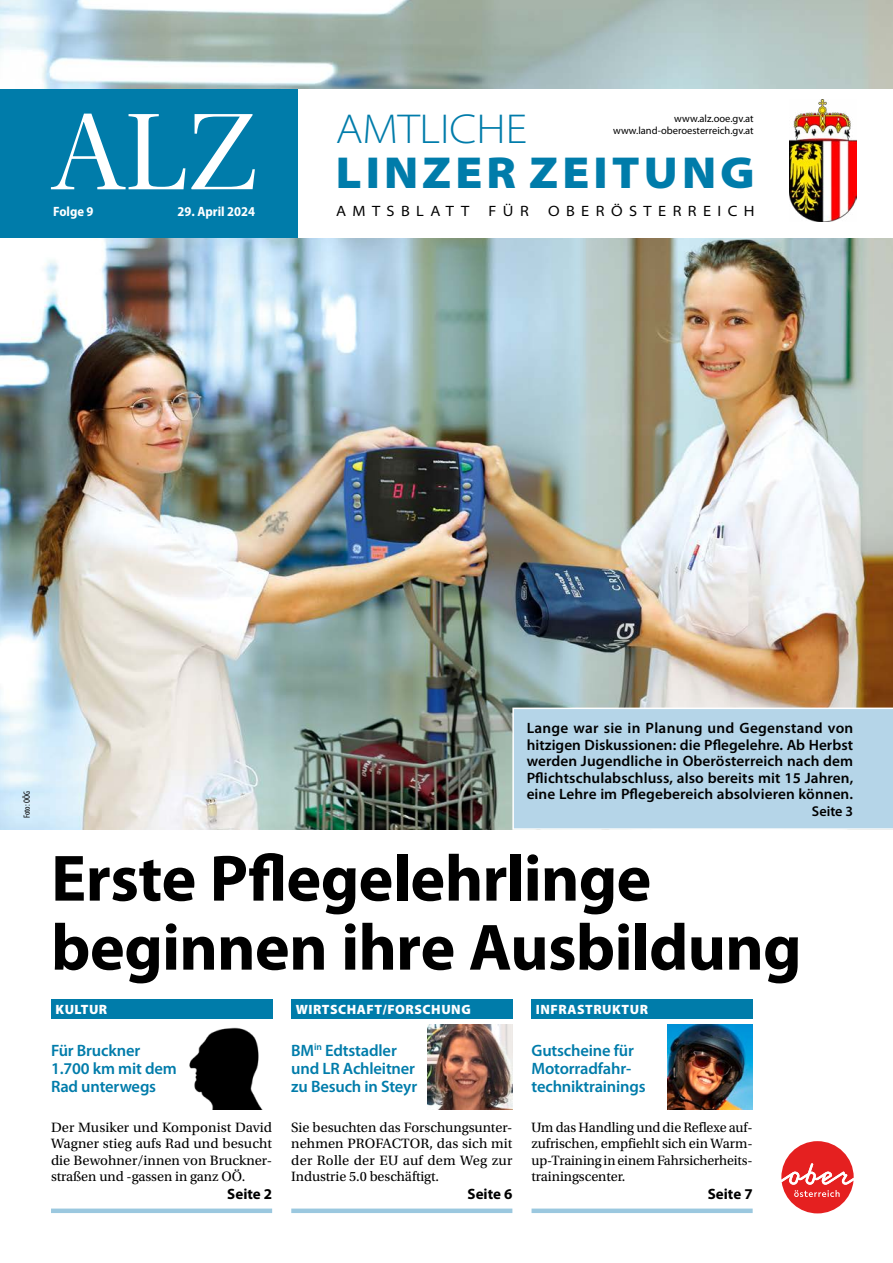
<style>
.page{position:relative;width:893px;height:1263px;background:#fff}
.page>*{position:absolute;margin:0;border:0;box-sizing:border-box;transform-origin:0 0}
.Redaktioneller_Teil_Titelseite_Titel_kur{font:114px "Utopia Std Disp";color:#fff}
.Redaktioneller_Teil_Titelseite_Titelseit{font:700 66px/69px "Myriad Pro";letter-spacing:-.015em;color:#000}
.Redaktioneller_Teil_Titelseite_Titel_aus{font:900 semi-expanded 45px "Myriad Pro";letter-spacing:.09em;color:#007caa}
.Redaktioneller_Teil_Titelseite_Titel_aus-2{font:300 semi-expanded 42px "Myriad Pro";color:#007caa}
.Redaktioneller_Teil_Titelseite_Teaser_-_{font:600 16.5px/18px "Myriad Pro";letter-spacing:-.01em;color:#007caa}
.Redaktioneller_Teil_Fließtext{font:600 15px/16.5px "Myriad Pro";letter-spacing:.005em;color:#000;text-align:justify}
.Redaktioneller_Teil_Titelseite_Titel_aus-3{font:semi-expanded 15px "Myriad Pro";letter-spacing:.43em;color:#000}
.Redaktioneller_Teil_Titelseite_Teaser_-_-2{font:700 15px "Myriad Pro";color:#000}
.Redaktioneller_Teil_Titelseite_Teaser_-_-3{font:14.25px/16.5px "Utopia Std";letter-spacing:-.005em;color:#000;text-align:justify}
.Redaktioneller_Teil_Fließtext-2{font:600 14.25px "Myriad Pro";color:#000}
.Redaktioneller_Teil_Titelseite_Teaser_-_-4{font:900 13.5px "Myriad Pro";letter-spacing:.04em;color:#fff}
.Redaktioneller_Teil_Titelseite_Datum_Num{font:700 semi-condensed 13.5px "Myriad Pro";color:#fff}
.t1{font:10.5px "Myriad Pro";color:#000}
.Redaktioneller_Teil_Bildtext_Bildtext_li{font:condensed 9px "Myriad Pro";color:#000}
</style>
<div class="page">
<img style="left:0;top:0;width:893px;height:829px">
<div style="left:298px;top:89px;width:595px;height:149px;background:#fff"></div>
<div style="left:0;top:89px;width:298px;height:149px;background:#007caa"></div>
<div style="left:51px;top:1208px;width:221px;height:5px;background:#9bc8df"></div>
<div style="left:531px;top:1208px;width:222px;height:5px;background:#9bc8df"></div>
<div style="left:291px;top:1208px;width:221px;height:5px;background:#9bc8df"></div>
<div style="left:51px;top:999px;width:221px;height:19px;background:#007caa"></div>
<div style="left:531px;top:999px;width:222px;height:19px;background:#007caa"></div>
<div style="left:291px;top:999px;width:221px;height:19px;background:#007caa"></div>
<img style="left:790px;top:100px;width:66px;height:121px">
<svg style="left:781px;top:1141px;width:73px;height:72px"></svg>
<img style="left:668px;top:1025px;width:85px;height:85px">
<img style="left:189px;top:1027px;width:74px;height:83px">
<img style="left:427px;top:1025px;width:85px;height:85px">
<div style="left:512px;top:707px;width:381px;height:123px;background:#b5d5e8"></div>
<p class="Redaktioneller_Teil_Titelseite_Titel_kur" style="left:51px;top:92px;width:208px">ALZ</p>
<p class="Redaktioneller_Teil_Titelseite_Datum_Num" style="left:53px;top:203px;width:42px">Folge 9</p>
<p class="Redaktioneller_Teil_Titelseite_Datum_Num" style="left:178px;top:203px;width:79px">29. April 2024</p>
<p class="Redaktioneller_Teil_Titelseite_Titel_aus-2" style="left:336px;top:104px;width:193px">AMTLICHE</p>
<p class="Redaktioneller_Teil_Titelseite_Titel_aus" style="left:336px;top:142px;width:420px">LINZER ZEITUNG</p>
<p class="Redaktioneller_Teil_Titelseite_Titel_aus-3" style="left:336px;top:201px;width:135px">AMTSBLATT</p>
<p class="Redaktioneller_Teil_Titelseite_Titel_aus-3" style="left:488px;top:201px;width:42px">FÜR</p>
<p class="Redaktioneller_Teil_Titelseite_Titel_aus-3" style="left:548px;top:201px;width:208px">OBERÖSTERREICH</p>
<p class="t1" style="left:674px;top:112px;width:81px">www.alz.ooe.gv.at</p>
<p class="t1" style="left:613px;top:124px;width:142px">www.land-oberoesterreich.gv.at</p>
<p class="Redaktioneller_Teil_Bildtext_Bildtext_li" style="left:21px;top:818px;width:29px;rotate:-90deg">Foto: OÖG</p>
<p class="Redaktioneller_Teil_Fließtext" style="left:527px;top:719px;width:328px">Lange war sie in Planung und Gegenstand von hitzigen Diskussionen: die Pflegelehre. Ab Herbst werden Jugendliche in Oberösterreich nach dem Pflichtschulabschluss, also bereits mit 15 Jahren, eine Lehre im Pflegebereich absolvieren können.</p>
<p class="Redaktioneller_Teil_Fließtext-2" style="left:812px;top:802px;width:43px">Seite 3</p>
<p class="Redaktioneller_Teil_Titelseite_Titelseit" style="left:51px;top:842px;width:752px">Erste Pflegelehrlinge beginnen ihre Ausbildung</p>
<p class="Redaktioneller_Teil_Titelseite_Teaser_-_-4" style="left:55px;top:1000px;width:53px">KULTUR</p>
<p class="Redaktioneller_Teil_Titelseite_Teaser_-_" style="left:51px;top:1040px;width:127px">Für Bruckner<br>1.700 km mit dem<br>Rad unterwegs</p>
<p class="Redaktioneller_Teil_Titelseite_Teaser_-_-3" style="left:51px;top:1119px;width:223px">Der Musiker und Komponist David Wagner stieg aufs Rad und besucht die Bewohner/innen von Bruckner&shy;straßen und -gassen in ganz OÖ.</p>
<p class="Redaktioneller_Teil_Titelseite_Teaser_-_-2" style="left:227px;top:1184px;width:46px">Seite 2</p>
<p class="Redaktioneller_Teil_Titelseite_Teaser_-_-4" style="left:296px;top:1000px;width:177px">WIRTSCHAFT/FORSCHUNG</p>
<p class="Redaktioneller_Teil_Titelseite_Teaser_-_" style="left:291px;top:1040px;width:127px">BM<sup>in</sup> Edtstadler und LR Achleitner zu Besuch in Steyr</p>
<p class="Redaktioneller_Teil_Titelseite_Teaser_-_-3" style="left:291px;top:1119px;width:223px">Sie besuchten das Forschungsunter&shy;nehmen PROFACTOR, das sich mit der Rolle der EU auf dem Weg zur Industrie 5.0 beschäftigt.</p>
<p class="Redaktioneller_Teil_Titelseite_Teaser_-_-2" style="left:467px;top:1184px;width:46px">Seite 6</p>
<p class="Redaktioneller_Teil_Titelseite_Teaser_-_-4" style="left:536px;top:1000px;width:114px">INFRASTRUKTUR</p>
<p class="Redaktioneller_Teil_Titelseite_Teaser_-_" style="left:531px;top:1040px;width:116px">Gutscheine für<br>Motorradfahr&shy;techniktrainings</p>
<p class="Redaktioneller_Teil_Titelseite_Teaser_-_-3" style="left:531px;top:1119px;width:223px">Um das Handling und die Reflexe auf&shy;zufrischen, empfiehlt sich ein Warm&shy;up-Training in einem Fahrsicherheits&shy;trainingscenter.</p>
<p class="Redaktioneller_Teil_Titelseite_Teaser_-_-2" style="left:708px;top:1184px;width:46px">Seite 7</p>
</div>
